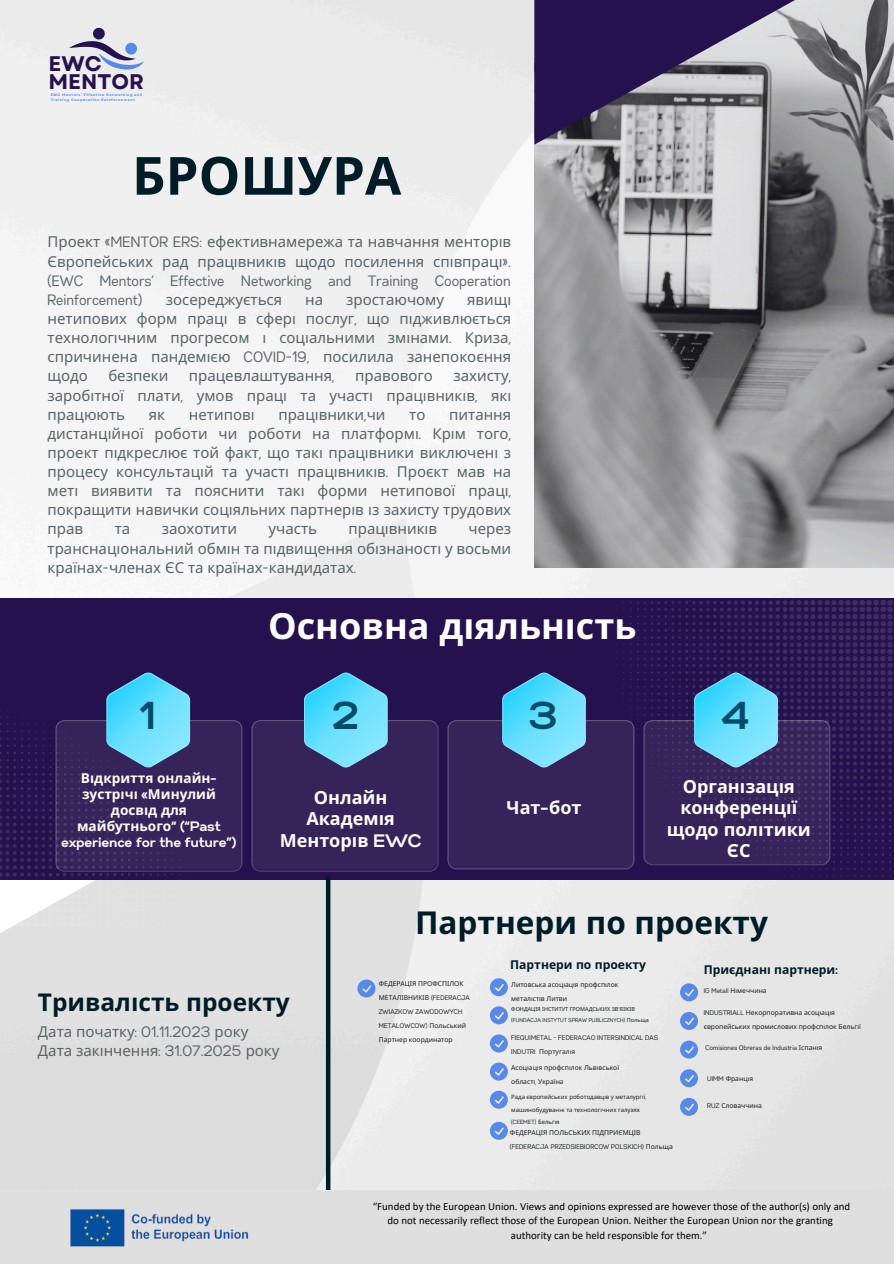
<style>
.page{position:relative;width:894px;height:1264px;background:#fff}
.page>*{position:absolute;margin:0;border:0;box-sizing:border-box;transform-origin:0 0}
.t1{font:700 52.5px "Noto Sans";color:#001c27}
.t2{font:700 38.85px "Gabriel Sans";color:#014c68}
.t3{font:700 36px "Noto Sans";color:#fff}
.t4{font:700 31.5px "Noto Sans";color:#001c27}
.t5{font:700 24.45px "Noto Sans";color:#001c27}
.t6{font:700 21.15px/18.5px "Garet";color:#25114d}
.t7{font:700 18px/21.3px "Noto Sans";color:#fff;text-align:center}
.t8{font:15px/19.2px "Noto Sans";color:#54656b;text-align:justify}
.t9{font:700 13.65px/16.2px "Noto Sans";color:#fff;text-align:center}
.t10{font:700 12.15px "Noto Sans";color:#001c27}
.t11{font:10.95px/14.2px "Calibri";color:#000;text-align:center}
.t12{font:6.75px/14.1px "Noto Sans";color:#151d1f}
.t13{font:6.75px/14.1px "Gabriel Sans Cond";color:#151d1f}
.t14{font:6px/12.6px "Noto Sans";color:#151d1f}
.t15{font:6px "Gabriel Sans Cond";color:#151d1f}
.t16{font:5.55px/11.4px "Noto Sans";color:#151d1f}
.t17{font:700 3.45px/4.7px "Garet";letter-spacing:.135em;color:#5689e8}
.s1{font-family:"Gabriel Sans Cond"}
.s2{font-family:"Gabriel Sans"}
.s3{font-family:"Noto Sans"}
</style>
<div class="page">
<img style="left:0;top:0;width:893px;height:1190px">
<img style="left:534px;top:0;width:359px;height:567px">
<svg style="left:534px;top:0;width:280px;height:145px;background:#6b6280"></svg>
<div style="left:0;top:781px;width:109px;height:182px;background:#e1e1e1"></div>
<svg style="left:357px;top:979px;width:18px;height:18px"></svg>
<svg style="left:489px;top:1121px;width:18px;height:18px"></svg>
<svg style="left:489px;top:978px;width:18px;height:18px"></svg>
<svg style="left:679px;top:983px;width:18px;height:18px"></svg>
<div style="left:0;top:598px;width:893px;height:282px;background:#25114d"></div>
<svg style="left:0;top:672px;width:242px;height:254px"></svg>
<svg style="left:251px;top:672px;width:187px;height:199px"></svg>
<svg style="left:447px;top:600px;width:445px;height:276px"></svg>
<svg style="left:69px;top:22px;width:78px;height:52px;background:#cbccda"></svg>
<hr style="left:326px;top:877px;width:4px;height:386px;background:#001c27">
<div style="left:0;top:1190px;width:893px;height:73px;background:#dfdfdf"></div>
<img style="left:70px;top:1209px;width:179px;height:38px">
<svg style="left:489px;top:1006px;width:18px;height:18px"></svg>
<svg style="left:489px;top:1034px;width:18px;height:18px"></svg>
<svg style="left:489px;top:1062px;width:18px;height:18px"></svg>
<svg style="left:489px;top:1090px;width:18px;height:18px"></svg>
<svg style="left:679px;top:1011px;width:18px;height:18px"></svg>
<svg style="left:679px;top:1040px;width:18px;height:18px"></svg>
<svg style="left:679px;top:1069px;width:18px;height:18px"></svg>
<svg style="left:679px;top:1097px;width:18px;height:18px"></svg>
<h3 class="t6" style="left:49px;top:54px;width:97px">EWC<br>MENTOR</h3>
<p class="t17" style="left:51px;top:92px;width:33px">EWC Mentors’</p>
<p class="t17" style="left:51px;top:92px;width:93px;text-indent:33px">Effective Networking and<br>Training Cooperation Reinforcement</p>
<h1 class="t1" style="left:132px;top:138px;width:271px">БРОШУРА</h1>
<p class="t8" style="left:48px;top:232px;width:465px">Проект <span class="s1">«MENTOR ERS:</span> ефективнамережа та навчання менторі в Європейських рад праці вникі в щодо посилення спі впраці<span class="s1">». (EWC Mentors’ Effective Networking and Training Cooperation Reinforcement)</span></p>
<p class="t8" style="left:166px;top:289px;width:118px">зосереджується</p>
<p class="t8" style="left:305px;top:289px;width:19px">на</p>
<p class="t8" style="left:346px;top:289px;width:99px">зростаючому</p>
<p class="t8" style="left:48px;top:289px;width:465px;text-align:left;text-indent:419px">явищі нетипових форм праці в сфері послуг<span class="s1">,</span> що підживлюється технологічним прогресом і соціальними змі нами<span class="s1">.</span> Криза<span class="s1">, </span>спричинена пандемією <span class="s1">COVID-19,</span> посилила занепокоєння щодо</p>
<p class="t8" style="left:108px;top:366px;width:62px">безпеки</p>
<p class="t8" style="left:189px;top:366px;width:147px">працевлаштування<span class="s1">,</span></p>
<p class="t8" style="left:355px;top:366px;width:79px">правового</p>
<p class="t8" style="left:48px;top:366px;width:465px;text-align:left;text-indent:405px">захисту<span class="s1">, </span>заробітної плати<span class="s1">,</span> умов праці та участі праці вникі в<span class="s1">,</span> які працюють</p>
<p class="t8" style="left:149px;top:404px;width:18px">як</p>
<p class="t8" style="left:189px;top:404px;width:65px">нетипові</p>
<p class="t8" style="left:278px;top:404px;width:109px">працівники<span class="s1">,</span>чи</p>
<p class="t8" style="left:409px;top:404px;width:18px">то</p>
<p class="t8" style="left:48px;top:404px;width:465px;text-indent:401px">питання дистанці йної роботи чи роботи на платформі<span class="s1">.</span> Крі м того<span class="s1">, </span>проект підкреслює той факт<span class="s1">,</span> що такі праці вники виключені з процесу консультаці й та участі праці вникі в<span class="s1">.</span> Проєкт мав на меті виявити та пояснити такі форми нетипової праці<span class="s1">, </span>покращити навички соціяльних партнері в із захисту трудових</p>
<h2 class="t8" style="left:48px;top:519px;width:37px">прав</h2>
<h2 class="t8" style="left:115px;top:519px;width:17px">та</h2>
<h2 class="t8" style="left:162px;top:519px;width:77px">заохотити</h2>
<h2 class="t8" style="left:268px;top:519px;width:50px">участь</h2>
<h2 class="t8" style="left:348px;top:519px;width:90px">працівників</h2>
<h2 class="t8" style="left:48px;top:519px;width:465px;text-indent:421px">через транснаціональний обмі н та підвищення обізнаності у восьми країнах<span class="s1">-</span>членах ЄС та країнах<span class="s1">-</span>кандидатах<span class="s1">.</span></h2>
<h5 class="t3" style="left:268px;top:601px;width:370px">Основна діяльність</h5>
<p class="t2" style="left:140px;top:697px;width:17px">1</p>
<h3 class="t2" style="left:332px;top:698px;width:29px">2</h3>
<p class="t2" style="left:529px;top:697px;width:30px">3</p>
<p class="t2" style="left:721px;top:698px;width:30px">4</p>
<p class="t9" style="left:61px;top:769px;width:176px">Відкриття онлайн&shy;зустрічі <span class="s2">«</span>Минулий досвід для майбутнього<span class="s2">“ (“Past experience for the future”)</span></p>
<h5 class="t7" style="left:280px;top:786px;width:143px">Онлайн<br>Академія<br>Менторі в <span class="s2">EWC</span></h5>
<p class="t7" style="left:506px;top:796px;width:76px">Чат<span class="s2">-</span>бот</p>
<p class="t7" style="left:666px;top:775px;width:145px">Організація конференції щодо політики<br>ЄС</p>
<p class="t5" style="left:38px;top:985px;width:253px">Тривалість проекту</p>
<p class="t8" style="left:38px;top:1021px;width:212px">Дата початку<span class="s1">: 01.11.2023</span> року</p>
<p class="t8" style="left:38px;top:1040px;width:243px">Дата закі нчення<span class="s1">: 31.07.2025</span> року</p>
<p class="t4" style="left:415px;top:900px;width:354px">Партнери по проекту</p>
<h6 class="t12" style="left:379px;top:975px;width:93px">ФЕДЕРАЦІЯ ПРОФСПІЛОК<br>МЕТАЛІВНИКІВ <span class="s1">(FEDERACJA<br>ZWIAZKOW ZAWODOWYCH<br>METALOWCOW)</span> Польський<br>Партнер координатор</h6>
<p class="t12" style="left:511px;top:976px;width:109px">Литовська асоціація профспілок</p>
<p class="t10" style="left:510px;top:956px;width:137px">Партнери по проекту</p>
<p class="t10" style="left:703px;top:960px;width:136px">Приєднані партнери<span class="s2">:</span></p>
<p class="t12" style="left:703px;top:983px;width:64px"><span class="s1">IG Metall</span> Ні меччина</p>
<p class="t12" style="left:703px;top:1005px;width:158px"><span class="s1">INDUSTRIALL</span> Некорпоративна асоціація європейських промислових профспілок Бельгії</p>
<p class="t13" style="left:705px;top:1040px;width:118px">Comisiones Obreras de Industria <span class="s3">Іспанія</span></p>
<p class="t12" style="left:706px;top:1070px;width:48px"><span class="s1">UIMM</span> Франція</p>
<p class="t12" style="left:706px;top:1098px;width:56px"><span class="s1">RUZ</span> Словаччина</p>
<h5 class="t12" style="left:511px;top:991px;width:57px">металісті в Литви</h5>
<p class="t16" style="left:511px;top:1002px;width:139px">ФОНДАЦІЯ ІНСТИТУТ ГРОМАДСЬКИХ ЗВ<span class="s1">'</span>ЯЗКІВ <span class="s1">(FUNDACJA INSTYTUT SPRAW PUBLICZNYCH)</span> Польща</p>
<p class="t13" style="left:511px;top:1030px;width:148px">FIEQUIMETAL - FEDERACAO INTERSINDICAL DAS<br>INDUTRI <span class="s3">Португалія</span></p>
<h4 class="t12" style="left:511px;top:1059px;width:109px">Асоціація профспілок Льві вської області<span class="s1">,</span> Україна</h4>
<p class="t14" style="left:511px;top:1090px;width:136px">Рада європейських роботодавці в у металургії<span class="s1">, </span>машинобудуванні та технологі чних галузях</p>
<p class="t15" style="left:511px;top:1119px;width:50px">(CEEMET) <span class="s3">Бельгія</span></p>
<p class="t12" style="left:509px;top:1125px;width:164px">ФЕДЕРАЦІЯ ПОЛЬСЬКИХ ПІДПРИЄМЦІВ <span class="s1">(FEDERACJA PRZEDSIEBIORCOW POLSKICH)</span> Польща</p>
<p class="t11" style="left:372px;top:1199px;width:479px">“Funded by the European Union. Views and opinions expressed are however those of the author(s) only and do not necessarily reflect those of the European Union. Neither the European Union nor the granting authority can be held responsible for them.”</p>
</div>
